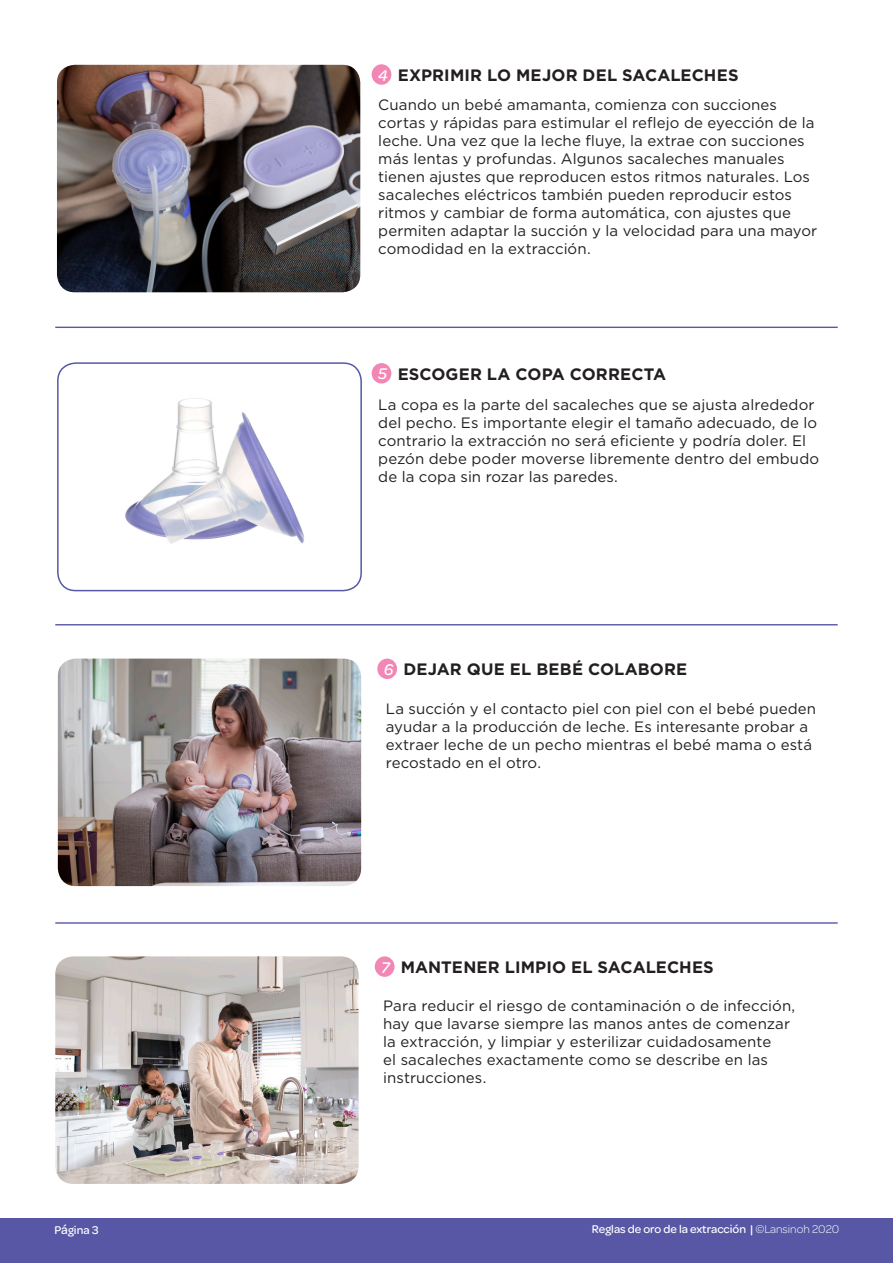
<style>
.page{position:relative;width:893px;height:1263px;background:#fff}
.page>*{position:absolute;margin:0;border:0;box-sizing:border-box;transform-origin:0 0}
.heading_2{font:700 16.5px "Gotham";letter-spacing:.01em;color:#231f20}
.Heading_3_no_spage{font:italic 500 16.5px "Omnes";color:#fff}
.Text{font:15px/18px "Gotham";letter-spacing:.005em;color:#231f20}
.t1{font:500 12px "Omnes";color:#fff}
.s1{font-size:13.5px}
.s2{font-weight:300}
</style>
<div class="page">
<div style="left:0;top:1218px;width:893px;height:45px;background:#5757a5"></div>
<img style="left:57px;top:65px;width:303px;height:227px">
<hr style="left:55px;top:327px;width:783px;height:1px;background:#5757a5">
<div style="left:372px;top:64px;width:19px;height:21px;background:#f287b6;border-radius:50%"></div>
<img style="left:58px;top:363px;width:303px;height:228px">
<div style="left:57px;top:362px;width:305px;height:229px;border:2px solid #5757a5;border-radius:18px"></div>
<hr style="left:55px;top:624px;width:783px;height:1px;background:#5757a5">
<div style="left:372px;top:363px;width:19px;height:21px;background:#f287b6;border-radius:50%"></div>
<img style="left:58px;top:659px;width:303px;height:227px">
<hr style="left:55px;top:922px;width:783px;height:2px;background:#5757a5">
<div style="left:377px;top:659px;width:20px;height:20px;background:#f287b6;border-radius:50%"></div>
<img style="left:55px;top:956px;width:304px;height:228px">
<div style="left:375px;top:956px;width:19px;height:21px;background:#f287b6;border-radius:50%"></div>
<p class="Heading_3_no_spage" style="left:378px;top:64px;width:11px">4</p>
<p class="heading_2" style="left:398px;top:64px;width:342px">EXPRIMIR LO MEJOR DEL SACALECHES</p>
<p class="Text" style="left:378px;top:95px;width:441px">Cuando un bebé amamanta, comienza con succiones cortas y rápidas para estimular el reflejo de eyección de la leche. Una vez que la leche fluye, la extrae con succiones más lentas y profundas. Algunos sacaleches manuales tienen ajustes que reproducen estos ritmos naturales. Los sacaleches eléctricos también pueden reproducir estos ritmos y cambiar de forma automática, con ajustes que permiten adaptar la succión y la velocidad para una mayor comodidad en la extracción.</p>
<p class="Heading_3_no_spage" style="left:378px;top:363px;width:10px">5</p>
<p class="heading_2" style="left:398px;top:363px;width:270px">ESCOGER LA COPA CORRECTA</p>
<p class="Text" style="left:378px;top:395px;width:442px">La copa es la parte del sacaleches que se ajusta alrededor del pecho. Es importante elegir el tamaño adecuado, de lo contrario la extracción no será eficiente y podría doler. El pezón debe poder moverse libremente dentro del embudo de la copa sin rozar las paredes.</p>
<p class="Heading_3_no_spage" style="left:384px;top:658px;width:11px">6</p>
<p class="heading_2" style="left:403px;top:658px;width:285px">DEJAR QUE EL BEBÉ COLABORE</p>
<p class="Text" style="left:386px;top:699px;width:432px">La succión y el contacto piel con piel con el bebé pueden ayudar a la producción de leche. Es interesante probar a extraer leche de un pecho mientras el bebé mama o está recostado en el otro.</p>
<p class="Heading_3_no_spage" style="left:381px;top:956px;width:10px">7</p>
<p class="heading_2" style="left:401px;top:956px;width:315px">MANTENER LIMPIO EL SACALECHES</p>
<p class="Text" style="left:383px;top:997px;width:414px">Para reducir el riesgo de contaminación o de infección, hay que lavarse siempre las manos antes de comenzar la extracción, y limpiar y esterilizar cuidadosamente<br>el sacaleches exactamente como se describe en las instrucciones.</p>
<p class="t1" style="left:54px;top:1222px;width:46px">P<span class="s1">á</span>gina 3</p>
<p class="t1" style="left:592px;top:1221px;width:249px">Reglas de oro de la extracción | <span class="s2">©Lansinoh 2020</span></p>
</div>
